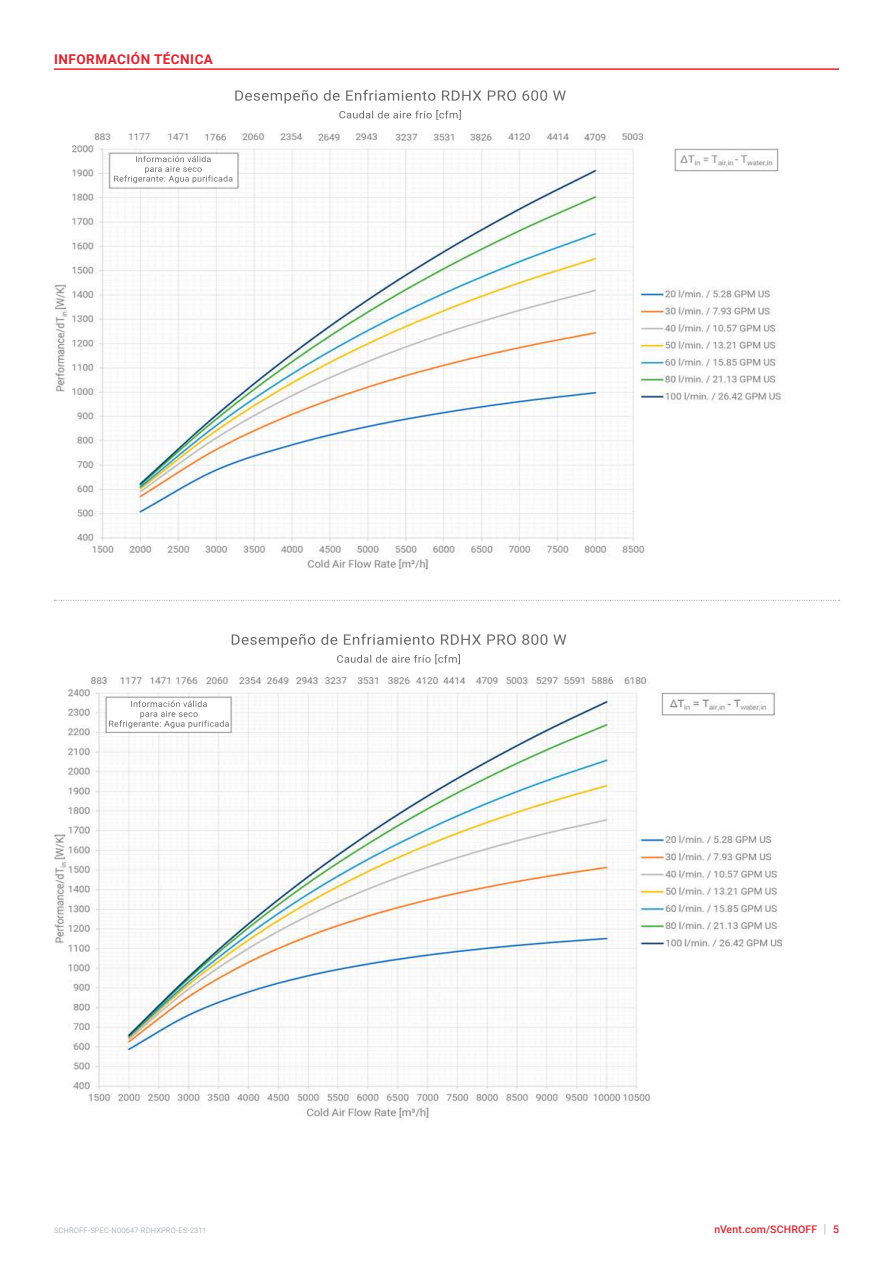
<style>
.page{position:relative;width:893px;height:1263px;background:#fff}
.page>*{position:absolute;margin:0;border:0;box-sizing:border-box;transform-origin:0 0}
.t1{font:700 13.5px "Roboto";letter-spacing:.035em;color:#d92632}
.t2{font:500 10.5px "Roboto";letter-spacing:.015em;color:#d92632}
.t3{font:300 7.5px "Roboto";letter-spacing:.015em;color:#90969e}
.s1{font-weight:300;font-size:12.6px;color:#90969e}
</style>
<div class="page">
<hr style="left:54px;top:68px;width:785px;height:2px;background:#d92632">
<img style="left:54px;top:89px;width:780px;height:511px">
<img style="left:54px;top:633px;width:730px;height:488px">
<svg style="left:54px;top:600px;width:786px;height:1px"></svg>
<h1 class="t1" style="left:54px;top:50px;width:160px">INFORMACIÓN TÉCNICA</h1>
<p class="t3" style="left:54px;top:1225px;width:154px">SCHROFF-SPEC-N00647-RDHXPRO-ES-2311</p>
<h2 class="t2" style="left:715px;top:1222px;width:126px">nVent.com/SCHROFF <span class="s1">|</span> 5</h2>
</div>
